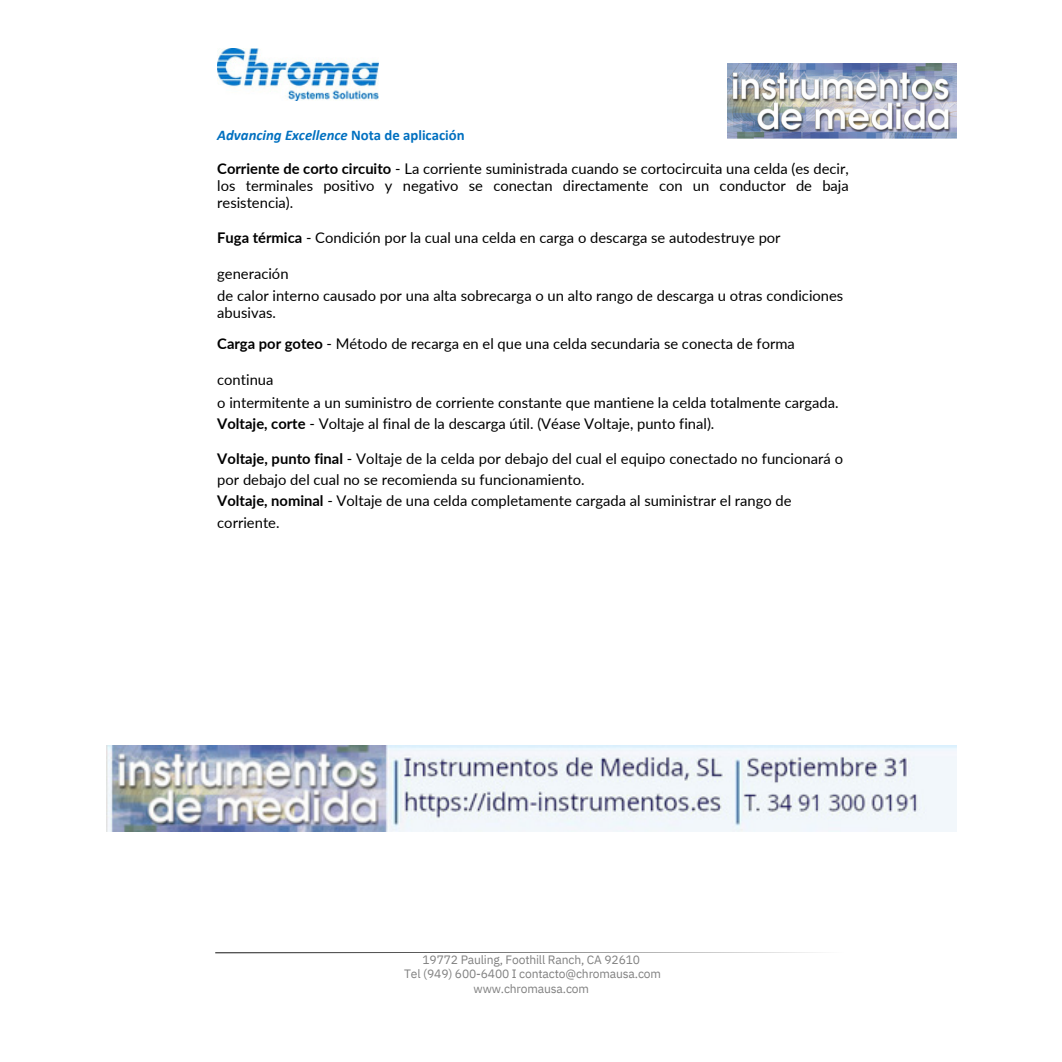
<style>
.page{position:relative;width:1062px;height:1062px;background:#fff}
.page>*{position:absolute;margin:0;border:0;box-sizing:border-box;transform-origin:0 0}
.t1{font:14.75px/17px "Lato";color:#000;text-align:justify}
.t2{font:italic 700 14.75px "Calibri";color:#0070c0}
.t3{font:12px/14px "IBM Plex Sans";letter-spacing:-.015em;color:#808080;text-align:center}
.s1{font-style:normal}
.s2{font-weight:700}
</style>
<div class="page">
<svg style="left:215px;top:952px;width:603px;height:1px"></svg>
<img style="left:217px;top:48px;width:161px;height:53px">
<img style="left:727px;top:63px;width:229px;height:75px">
<img style="left:106px;top:745px;width:849px;height:86px">
<p class="t2" style="left:217px;top:128px;width:249px">Advancing Excellence <span class="s1">Nota de aplicación</span></p>
<p class="t1" style="left:217px;top:160px;width:633px"><span class="s2">Corriente de corto circuito</span> - La corriente suministrada cuando se cortocircuita una celda (es decir, los terminales positivo y negativo se conectan directamente con un conductor de baja resistencia).</p>
<p class="t1" style="left:217px;top:228px;width:565px"><span class="s2">Fuga térmica</span> - Condición por la cual una celda en carga o descarga se autodestruye por</p>
<p class="t1" style="left:217px;top:264px;width:73px">generación</p>
<p class="t1" style="left:217px;top:286px;width:627px">de calor interno causado por una alta sobrecarga o un alto rango de descarga u otras condiciones</p>
<p class="t1" style="left:217px;top:304px;width:60px">abusivas.</p>
<p class="t1" style="left:217px;top:335px;width:579px"><span class="s2">Carga por goteo</span> - Método de recarga en el que una celda secundaria se conecta de forma</p>
<p class="t1" style="left:217px;top:371px;width:58px">continua</p>
<p class="t1" style="left:217px;top:393px;width:622px">o intermitente a un suministro de corriente constante que mantiene la celda totalmente cargada.</p>
<p class="t1" style="left:217px;top:414px;width:498px"><span class="s2">Voltaje, corte</span> - Voltaje al final de la descarga útil. (Véase Voltaje, punto final).</p>
<p class="t1" style="left:217px;top:449px;width:627px"><span class="s2">Voltaje, punto final</span> - Voltaje de la celda por debajo del cual el equipo conectado no funcionará o</p>
<p class="t1" style="left:217px;top:470px;width:369px">por debajo del cual no se recomienda su funcionamiento.</p>
<p class="t1" style="left:217px;top:492px;width:576px"><span class="s2">Voltaje, nominal</span> - Voltaje de una celda completamente cargada al suministrar el rango de</p>
<p class="t1" style="left:217px;top:514px;width:64px">corriente.</p>
<p class="t3" style="left:422px;top:952px;width:219px">19772 Pauling, Foothill Ranch, CA 92610</p>
<p class="t3" style="left:404px;top:966px;width:258px">Tel (949) 600-6400 I contacto@chromausa.com www.chromausa.com</p>
</div>
